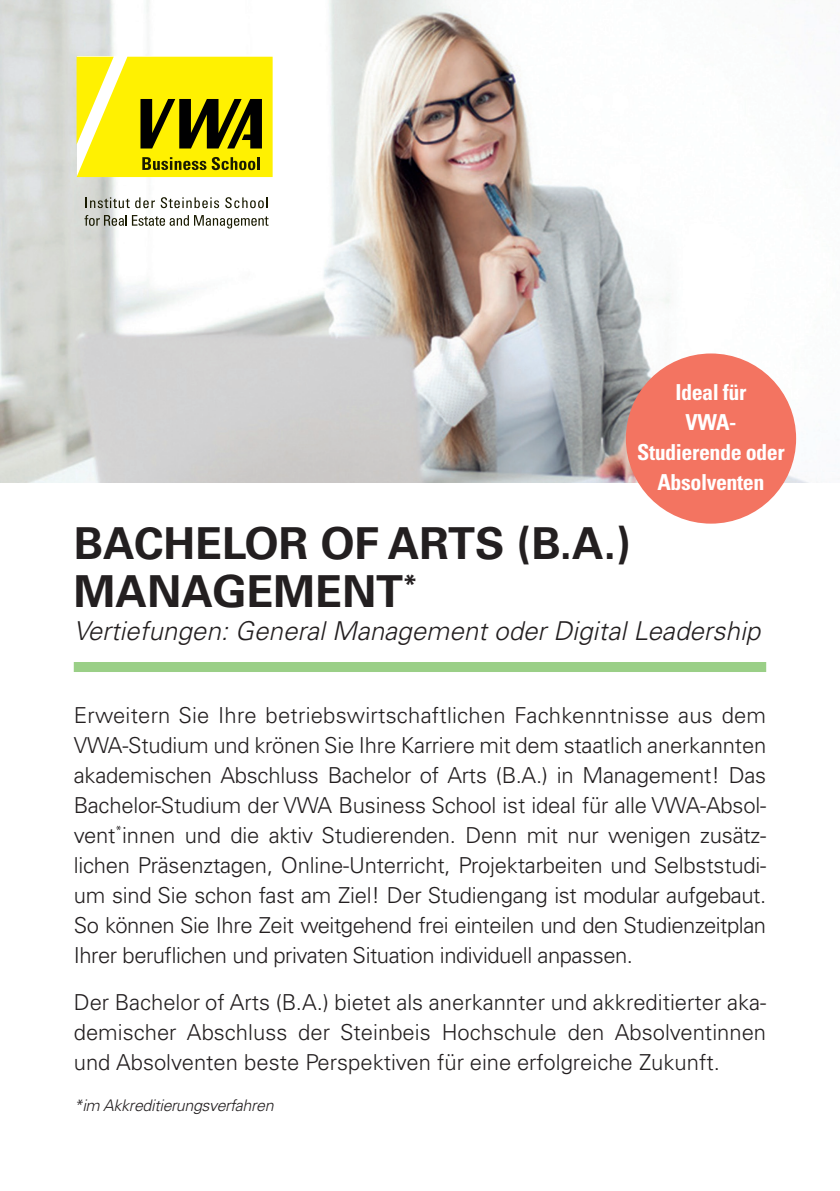
<style>
.page{position:relative;width:840px;height:1191px;background:#fff}
.page>*{position:absolute;margin:0;border:0;box-sizing:border-box;transform-origin:0 0}
.t1{font:700 44px/48px "Univers LT Pro 65";color:#231f20}
.t2{font:italic 300 26px "Univers LT Pro 45";color:#231f20}
.t3{font:300 22px/30px "Univers LT Pro 45";letter-spacing:-.02em;color:#231f20;text-align:justify}
.t4{font:700 condensed 22px/30px "Univers LT Pro";letter-spacing:-.02em;color:#fff;text-align:center}
.t5{font:italic 300 16px "Univers LT Pro 45";letter-spacing:-.02em;color:#231f20}
</style>
<div class="page">
<img style="left:0;top:0;width:807px;height:482px">
<div style="left:74px;top:662px;width:691px;height:10px;background:#9acf87"></div>
<div style="left:625px;top:353px;width:170px;height:170px;background:#f37461;border-radius:50%"></div>
<svg style="left:76px;top:57px;width:196px;height:120px;background:#d2c710"></svg>
<svg style="left:86px;top:197px;width:69px;height:11px"></svg>
<svg style="left:161px;top:197px;width:58px;height:11px"></svg>
<svg style="left:225px;top:197px;width:42px;height:11px"></svg>
<svg style="left:84px;top:215px;width:184px;height:13px"></svg>
<p class="t4" style="left:637px;top:377px;width:149px">Ideal für<br>VWA-<br>Studierende oder<br>Absolventen</p>
<h1 class="t1" style="left:74px;top:517px;width:558px">BACHELOR OF ARTS (B.A.)<br>MANAGEMENT<sup>*</sup></h1>
<p class="t2" style="left:74px;top:614px;width:687px">Vertiefungen: General Management oder Digital Leadership</p>
<p class="t3" style="left:74px;top:699px;width:693px">Erweitern Sie Ihre betriebswirtschaftlichen Fachkenntnisse aus dem VWA-Studium und krönen Sie Ihre Karriere mit dem staatlich anerkannten akademischen Abschluss Bachelor of Arts (B.A.) in Management! Das Bachelor-Studium der VWA Business School ist ideal für alle VWA-Absol&shy;vent<sup>*</sup>innen und die aktiv Studierenden. Denn mit nur wenigen zusätz&shy;lichen Präsenztagen, Online-Unterricht, Projektarbeiten und Selbststudi&shy;um sind Sie schon fast am Ziel! Der Studiengang ist modular aufgebaut.<br>So können Sie Ihre Zeit weitgehend frei einteilen und den Studienzeitplan Ihrer beruflichen und privaten Situation individuell anpassen.</p>
<p class="t3" style="left:74px;top:986px;width:693px">Der Bachelor of Arts (B.A.) bietet als anerkannter und akkreditierter aka&shy;demischer Abschluss der Steinbeis Hochschule den Absolventinnen und Absolventen beste Perspektiven für eine erfolgreiche Zukunft.</p>
<p class="t5" style="left:74px;top:1095px;width:201px">*im Akkreditierungsverfahren</p>
</div>
